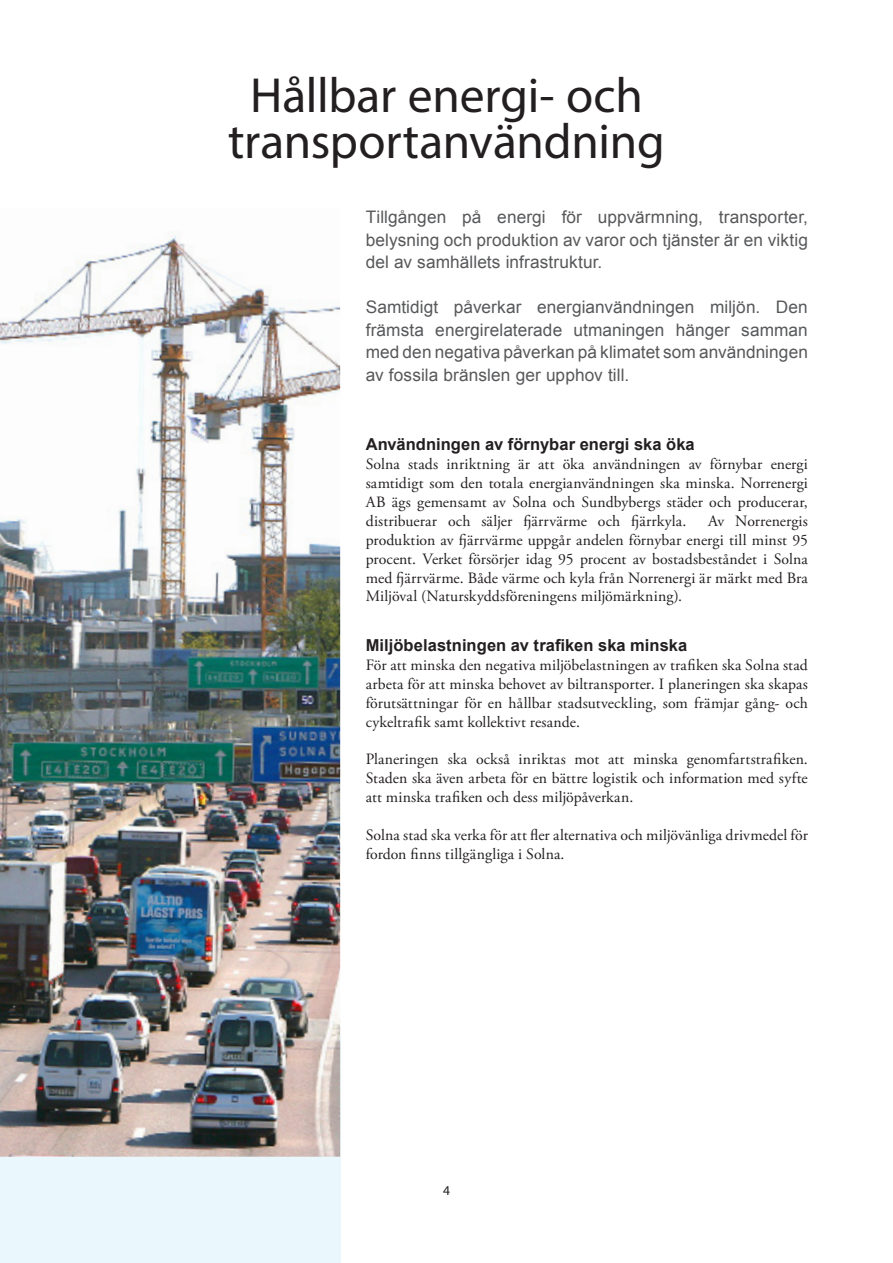
<style>
.page{position:relative;width:893px;height:1263px;background:#fff}
.page>*{position:absolute;margin:0;border:0;box-sizing:border-box;transform-origin:0 0}
.RUBRIK_1{font:49.5px/46.5px "Myriad Pro";letter-spacing:-.005em;color:#231f20;text-align:center}
.INGRESS{font:17.25px/22.5px "Arial";letter-spacing:.005em;color:#57585a;text-align:justify}
.RUBRIK_3{font:700 16.5px "Arial";color:#231f20}
.BRÖD{font:15.75px/18.9px "Adobe Garamond Pro";letter-spacing:.005em;color:#231f20;text-align:justify}
.t1{font:13.5px "Myriad Pro";color:#231f20}
</style>
<div class="page">
<div style="left:0;top:1035px;width:340px;height:228px;background:#eaf7fc"></div>
<img style="left:0;top:232px;width:340px;height:925px">
<p class="RUBRIK_1" style="left:228px;top:71px;width:438px">Hållbar energi- och transportanvändning</p>
<p class="INGRESS" style="left:366px;top:206px;width:444px">Tillgången på energi för uppvärmning, transporter, belysning och produktion av varor och tjänster är en viktig del av samhällets infrastruktur.</p>
<p class="INGRESS" style="left:366px;top:296px;width:444px">Samtidigt påverkar energianvändningen miljön. Den främsta energirelaterade utmaningen hänger samman med den negativa påverkan på klimatet som användningen av fossila bränslen ger upphov till.</p>
<p class="RUBRIK_3" style="left:366px;top:433px;width:330px">Användningen av förnybar energi ska öka</p>
<p class="BRÖD" style="left:366px;top:455px;width:444px">Solna stads inriktning är att öka användningen av förnybar energi samtidigt som den totala energianvändningen ska minska. Norrenergi AB ägs gemensamt av Solna och Sundbybergs städer och producerar, distribuerar och säljer fjärrvärme och fjärrkyla.</p>
<p class="BRÖD" style="left:366px;top:512px;width:444px;text-indent:342px">Av Norrenergis produktion av fjärrvärme uppgår andelen förnybar energi till minst 95 procent. Verket försörjer idag 95 procent av bostadsbeståndet i Solna med fjärrvärme. Både värme och kyla från Norrenergi är märkt med Bra Miljöval (Naturskyddsföreningens miljömärkning).</p>
<p class="RUBRIK_3" style="left:366px;top:634px;width:323px">Miljöbelastningen av trafiken ska minska</p>
<p class="BRÖD" style="left:366px;top:656px;width:444px">För att minska den negativa miljöbelastningen av trafiken ska Solna stad arbeta för att minska behovet av biltransporter. I planeringen ska skapas förutsättningar för en hållbar stadsutveckling, som främjar gång- och cykeltrafik samt kollektivt resande.</p>
<p class="BRÖD" style="left:366px;top:750px;width:444px">Planeringen ska också inriktas mot att minska genomfartstrafiken.<br>Staden ska även arbeta för en bättre logistik och information med syfte att minska trafiken och dess miljöpåverkan.</p>
<p class="BRÖD" style="left:366px;top:826px;width:444px">Solna stad ska verka för att fler alternativa och miljövänliga drivmedel för fordon finns tillgängliga i Solna.</p>
<p class="t1" style="left:443px;top:1182px;width:8px">4</p>
</div>
